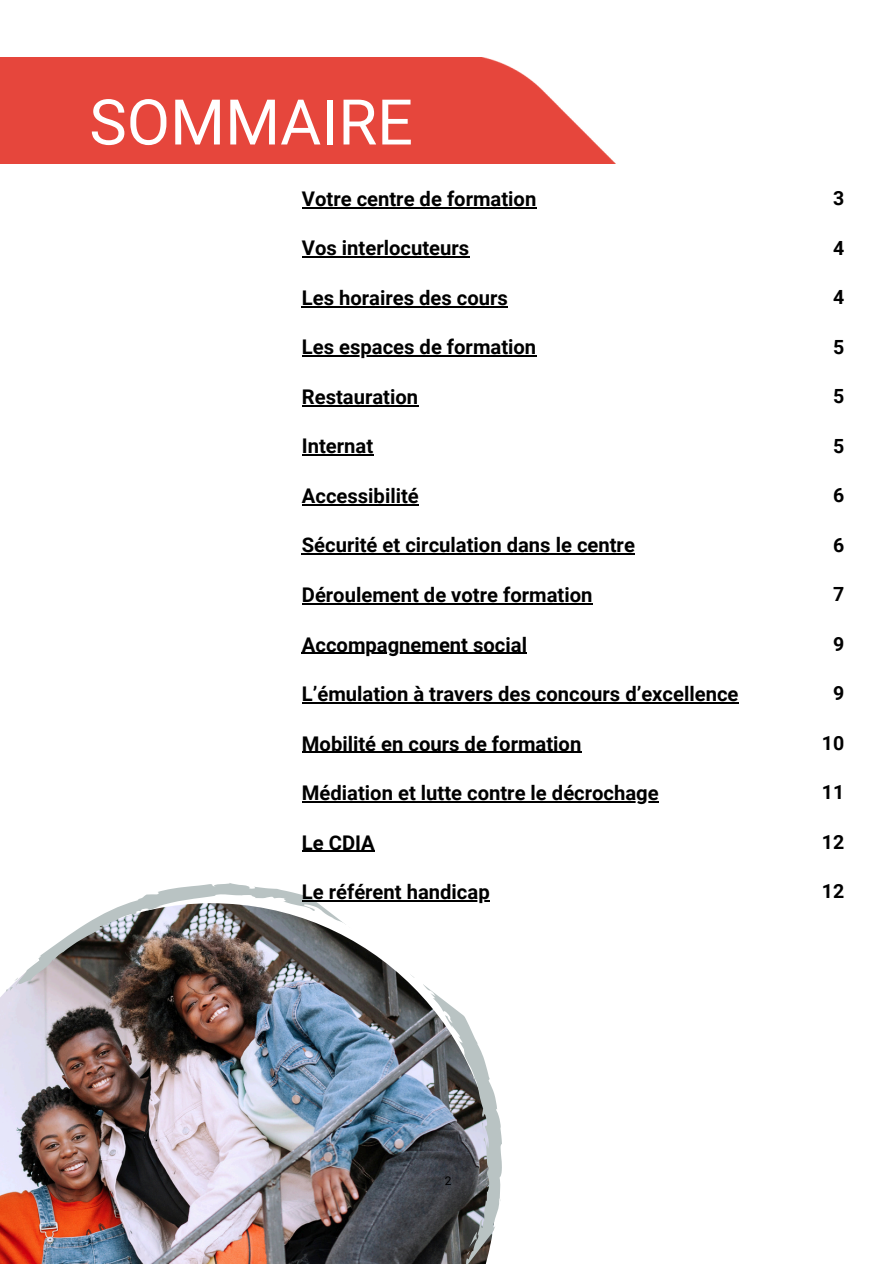
<style>
.page{position:relative;width:894px;height:1264px;background:#fff}
.page>*{position:absolute;margin:0;border:0;box-sizing:border-box;transform-origin:0 0}
.t1{font:63px "Roboto";color:#fff}
.t2{font:700 20.25px "Roboto";color:#000}
.t3{font:700 19.5px "Roboto";color:#000}
.t4{font:12px "Roboto";color:#000}
</style>
<div class="page">
<img style="left:0;top:57px;width:615px;height:106px">
<img style="left:0;top:802px;width:586px;height:461px">
<svg style="left:470px;top:1076px;width:6px;height:4px"></svg>
<svg style="left:4px;top:976px;width:14px;height:17px"></svg>
<svg style="left:467px;top:1250px;width:3px;height:4px"></svg>
<svg style="left:485px;top:1182px;width:3px;height:8px"></svg>
<svg style="left:478px;top:1121px;width:9px;height:9px"></svg>
<hr style="left:302px;top:207px;width:234px;height:1px;background:#000">
<hr style="left:302px;top:256px;width:167px;height:1px;background:#000">
<hr style="left:302px;top:306px;width:206px;height:1px;background:#000">
<hr style="left:302px;top:355px;width:234px;height:1px;background:#000">
<hr style="left:302px;top:405px;width:116px;height:1px;background:#000">
<hr style="left:302px;top:454px;width:71px;height:1px;background:#000">
<hr style="left:302px;top:504px;width:117px;height:1px;background:#000">
<hr style="left:302px;top:553px;width:332px;height:1px;background:#000">
<hr style="left:302px;top:603px;width:290px;height:1px;background:#000">
<hr style="left:302px;top:652px;width:225px;height:1px;background:#000">
<hr style="left:302px;top:702px;width:436px;height:1px;background:#000">
<hr style="left:302px;top:751px;width:279px;height:1px;background:#000">
<hr style="left:302px;top:801px;width:356px;height:1px;background:#000">
<hr style="left:302px;top:850px;width:72px;height:1px;background:#000">
<hr style="left:302px;top:900px;width:187px;height:1px;background:#000">
<h1 class="t1" style="left:89px;top:86px;width:325px">SOMMAIRE</h1>
<p class="t2" style="left:302px;top:187px;width:236px">Votre centre de formation</p>
<p class="t2" style="left:302px;top:236px;width:169px">Vos interlocuteurs</p>
<p class="t2" style="left:302px;top:286px;width:207px">Les horaires des cours</p>
<p class="t2" style="left:302px;top:335px;width:236px">Les espaces de formation</p>
<p class="t2" style="left:302px;top:385px;width:118px">Restauration</p>
<p class="t2" style="left:302px;top:434px;width:73px">Internat</p>
<p class="t2" style="left:302px;top:484px;width:118px">Accessibilité</p>
<p class="t2" style="left:302px;top:533px;width:334px">Sécurité et circulation dans le centre</p>
<p class="t2" style="left:302px;top:583px;width:292px">Déroulement de votre formation</p>
<p class="t2" style="left:302px;top:632px;width:226px">Accompagnement social</p>
<p class="t2" style="left:302px;top:682px;width:438px">L’émulation à travers des concours d’excellence</p>
<p class="t2" style="left:302px;top:731px;width:281px">Mobilité en cours de formation</p>
<p class="t2" style="left:302px;top:781px;width:358px">Médiation et lutte contre le décrochage</p>
<p class="t2" style="left:302px;top:830px;width:74px">Le CDIA</p>
<p class="t2" style="left:302px;top:880px;width:189px">Le référent handicap</p>
<p class="t3" style="left:832px;top:187px;width:13px">3</p>
<p class="t3" style="left:832px;top:236px;width:13px">4</p>
<p class="t3" style="left:832px;top:286px;width:13px">4</p>
<p class="t3" style="left:832px;top:335px;width:13px">5</p>
<p class="t3" style="left:832px;top:385px;width:13px">5</p>
<p class="t3" style="left:832px;top:434px;width:13px">5</p>
<p class="t3" style="left:832px;top:484px;width:13px">6</p>
<p class="t3" style="left:832px;top:533px;width:13px">6</p>
<p class="t3" style="left:832px;top:583px;width:13px">7</p>
<p class="t3" style="left:832px;top:632px;width:13px">9</p>
<p class="t3" style="left:832px;top:682px;width:13px">9</p>
<p class="t3" style="left:821px;top:731px;width:24px">10</p>
<p class="t3" style="left:821px;top:781px;width:24px">11</p>
<p class="t3" style="left:821px;top:830px;width:24px">12</p>
<p class="t3" style="left:821px;top:880px;width:24px">12</p>
<p class="t4" style="left:445px;top:1173px;width:8px">2</p>
</div>
